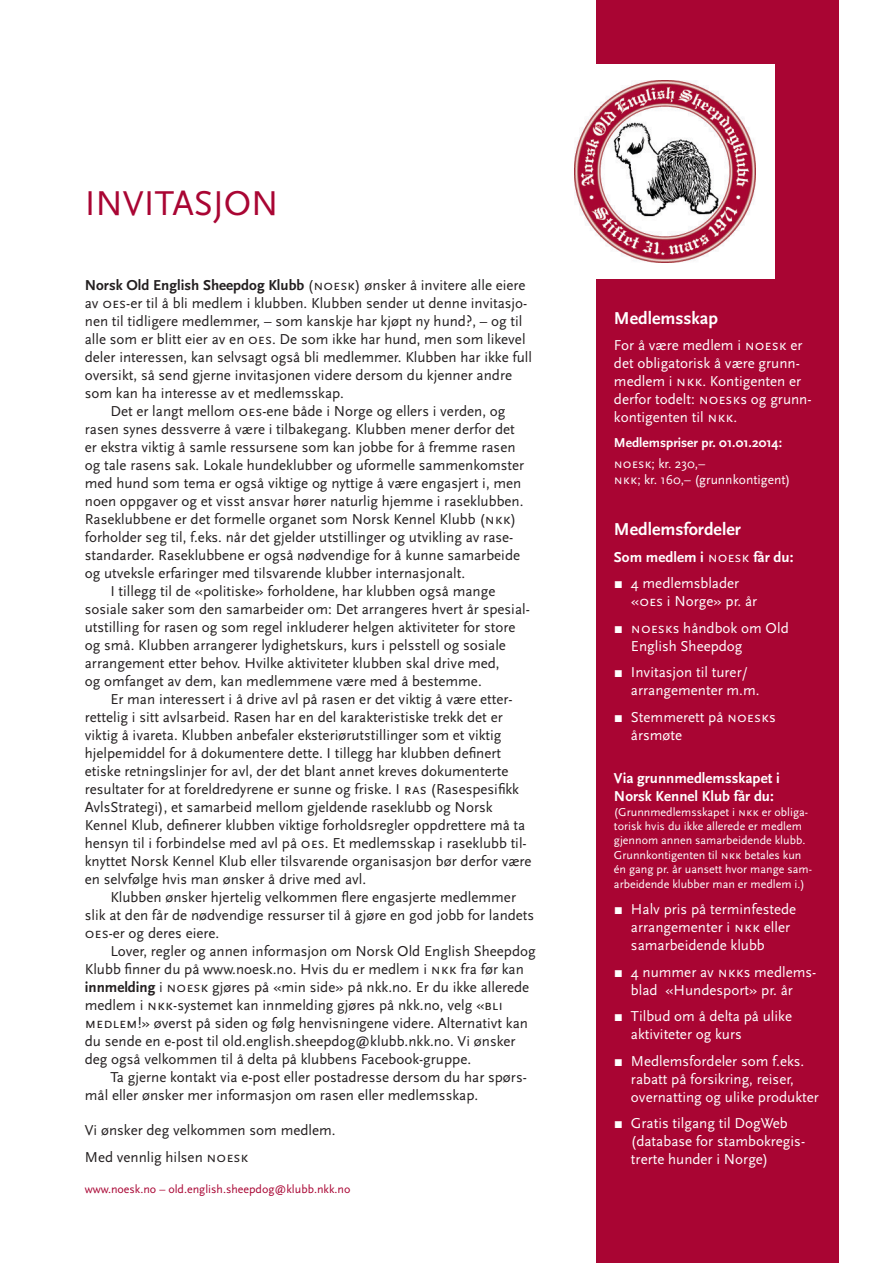
<style>
.page{position:relative;width:893px;height:1263px;background:#fff}
.page>*{position:absolute;margin:0;border:0;box-sizing:border-box;transform-origin:0 0}
.t1{font:36px "Scala Sans OT";color:#a90533}
.Avstand_under{font:700 18px "Scala Sans OT";color:#fff}
.brødtekst_med_innryk{font:15px/18px "Scala Sans OT";color:#231f20}
.punkteroverskrifter{font:15px/18px "Scala Sans OT";color:#fff}
.brødtekst_uten_innry{font:15px/18px "Scala Sans OT";color:#231f20}
.punkteroverskrifter-2{font:700 15px/18px "Scala Sans OT";color:#fff}
.t2{font:13.5px "Scala Sans OT";color:#fff}
.t3{font:700 13.5px "Scala Sans OT";color:#fff}
.punkteroverskrifter-3{font:12px/14.4px "Scala Sans OT";color:#fff}
.t4{font:12px "Scala Sans OT";color:#a90533}
.s1{font-weight:700}
.s2{font-weight:400}
</style>
<div class="page">
<div style="left:596px;top:0;width:242px;height:1263px;background:#a90533"></div>
<div style="left:484px;top:64px;width:290px;height:215px;background:#fff"></div>
<img style="left:574px;top:81px;width:181px;height:181px">
<p class="t1" style="left:85px;top:183px;width:195px">INVITASJON</p>
<p class="brødtekst_uten_innry" style="left:85px;top:276px;width:449px"><span class="s1">Norsk Old English Sheepdog Klubb</span> (noesk) ønsker å invitere alle eiere av oes-er til å bli medlem i klubben. Klubben sender ut denne invitasjo&shy;nen til tidligere medlemmer, – som kanskje har kjøpt ny hund?, – og til alle som er blitt eier av en oes. De som ikke har hund, men som likevel deler interessen, kan selvsagt også bli medlemmer. Klubben har ikke full oversikt, så send gjerne invitasjonen videre dersom du kjenner andre som kan ha interesse av et medlemsskap.</p>
<p class="brødtekst_med_innryk" style="left:85px;top:402px;width:441px;text-indent:26px">Det er langt mellom oes-ene både i Norge og ellers i verden, og rasen synes dessverre å være i tilbakegang. Klubben mener derfor det er ekstra viktig å samle ressursene som kan jobbe for å fremme rasen og tale rasens sak. Lokale hundeklubber og uformelle sammenkomster med hund som tema er også viktige og nyttige å være engasjert i, men noen oppgaver og et visst ansvar hører naturlig hjemme i raseklubben.<br>Raseklubbene er det formelle organet som Norsk Kennel Klubb (nkk) forholder seg til, f.eks. når det gjelder utstillinger og utvikling av rase&shy;standarder. Raseklubbene er også nødvendige for å kunne samarbeide og utveksle erfaringer med tilsvarende klubber internasjonalt.</p>
<p class="brødtekst_med_innryk" style="left:85px;top:582px;width:445px;text-indent:26px">I tillegg til de «politiske» forholdene, har klubben også mange sosiale saker som den samarbeider om: Det arrangeres hvert år spesial&shy;utstilling for rasen og som regel inkluderer helgen aktiviteter for store og små. Klubben arrangerer lydighetskurs, kurs i pelsstell og sosiale arrangement etter behov. Hvilke aktiviteter klubben skal drive med,<br>og omfanget av dem, kan medlemmene være med å bestemme.</p>
<p class="brødtekst_med_innryk" style="left:85px;top:690px;width:448px;text-indent:26px">Er man interessert i å drive avl på rasen er det viktig å være etter&shy;rettelig i sitt avlsarbeid. Rasen har en del karakteristiske trekk det er viktig å ivareta. Klubben anbefaler eksteriørutstillinger som et viktig hjelpemiddel for å dokumentere dette. I tillegg har klubben definert etiske retningslinjer for avl, der det blant annet kreves dokumenterte resultater for at foreldredyrene er sunne og friske. I ras (Rasespesifikk AvlsStrategi), et samarbeid mellom gjeldende raseklubb og Norsk Kennel Klub, definerer klubben viktige forholdsregler oppdrettere må ta hensyn til i forbindelse med avl på oes. Et medlemsskap i raseklubb til&shy;knyttet Norsk Kennel Klub eller tilsvarende organisasjon bør derfor være en selvfølge hvis man ønsker å drive med avl.</p>
<p class="brødtekst_med_innryk" style="left:85px;top:888px;width:451px;text-indent:26px">Klubben ønsker hjertelig velkommen flere engasjerte medlemmer slik at den får de nødvendige ressurser til å gjøre en god jobb for landets oes-er og deres eiere.</p>
<p class="brødtekst_med_innryk" style="left:85px;top:942px;width:452px;text-indent:26px">Lover, regler og annen informasjon om Norsk Old English Sheepdog Klubb finner du på www.noesk.no. Hvis du er medlem i nkk fra før kan <span class="s1">innmelding</span> i noesk gjøres på «min side» på nkk.no. Er du ikke allerede medlem i nkk-systemet kan innmelding gjøres på nkk.no, velg «bli medlem!» øverst på siden og følg henvisningene videre. Alternativt kan du sende en e-post til old.english.sheepdog@klubb.nkk.no. Vi ønsker deg også velkommen til å delta på klubbens Facebook-gruppe.</p>
<p class="brødtekst_med_innryk" style="left:85px;top:1068px;width:444px;text-indent:26px">Ta gjerne kontakt via e-post eller postadresse dersom du har spørs&shy;mål eller ønsker mer informasjon om rasen eller medlemsskap.</p>
<p class="brødtekst_uten_innry" style="left:85px;top:1121px;width:252px">Vi ønsker deg velkommen som medlem.</p>
<p class="brødtekst_uten_innry" style="left:85px;top:1148px;width:165px">Med vennlig hilsen noesk</p>
<p class="t4" style="left:85px;top:1182px;width:267px">www.noesk.no – old.english.sheepdog@klubb.nkk.no</p>
<p class="Avstand_under" style="left:614px;top:308px;width:106px">Medlemsskap</p>
<p class="punkteroverskrifter" style="left:614px;top:337px;width:199px">For å være medlem i noesk er det obligatorisk å være grunn&shy;medlem i nkk. Kontigenten er derfor todelt: noesks og grunn&shy;kontigenten til nkk.</p>
<p class="t3" style="left:614px;top:435px;width:170px">Medlemspriser pr. 01.01.2014:</p>
<p class="t2" style="left:614px;top:456px;width:93px">noesk; kr. 230,–</p>
<p class="t2" style="left:614px;top:472px;width:178px">nkk; kr. 160,– (grunnkontigent)</p>
<p class="Avstand_under" style="left:614px;top:519px;width:128px">Medlemsfordeler</p>
<p class="punkteroverskrifter-2" style="left:614px;top:548px;width:181px">Som medlem i <span class="s2">noesk</span> får du:</p>
<p class="punkteroverskrifter" style="left:631px;top:574px;width:128px;text-indent:-17px">▪ 4 medlemsblader «oes i Norge» pr. år</p>
<p class="punkteroverskrifter" style="left:631px;top:619px;width:159px;text-indent:-17px">▪ noesks håndbok om Old<br>English Sheepdog</p>
<p class="punkteroverskrifter" style="left:631px;top:663px;width:130px;text-indent:-17px">▪ Invitasjon til turer/ arrangementer m.m.</p>
<p class="punkteroverskrifter" style="left:631px;top:708px;width:146px;text-indent:-17px">▪ Stemmerett på noesks årsmøte</p>
<p class="punkteroverskrifter-2" style="left:614px;top:769px;width:167px">Via grunnmedlemsskapet i<br>Norsk Kennel Klub får du:</p>
<p class="punkteroverskrifter-3" style="left:614px;top:805px;width:200px">(Grunnmedlemsskapet i nkk er obliga&shy;torisk hvis du ikke allerede er medlem gjennom annen samarbeidende klubb.<br>Grunnkontigenten til nkk betales kun én gang pr. år uansett hvor mange sam&shy;arbeidende klubber man er medlem i.)</p>
<p class="punkteroverskrifter" style="left:631px;top:900px;width:167px;text-indent:-17px">▪ Halv pris på terminfestede arrangementer i nkk eller samarbeidende klubb</p>
<p class="punkteroverskrifter" style="left:614px;top:963px;width:202px;text-align:center">▪ 4 nummer av nkks medlems&shy;blad «Hundesport» pr. år</p>
<p class="punkteroverskrifter" style="left:631px;top:1007px;width:163px;text-indent:-17px">▪ Tilbud om å delta på ulike aktiviteter og kurs</p>
<p class="punkteroverskrifter" style="left:631px;top:1052px;width:189px;text-indent:-17px">▪ Medlemsfordeler som f.eks. rabatt på forsikring, reiser, overnatting og ulike produkter</p>
<p class="punkteroverskrifter" style="left:631px;top:1114px;width:176px;text-indent:-17px">▪ Gratis tilgang til DogWeb (database for stambokregis&shy;trerte hunder i Norge)</p>
</div>
